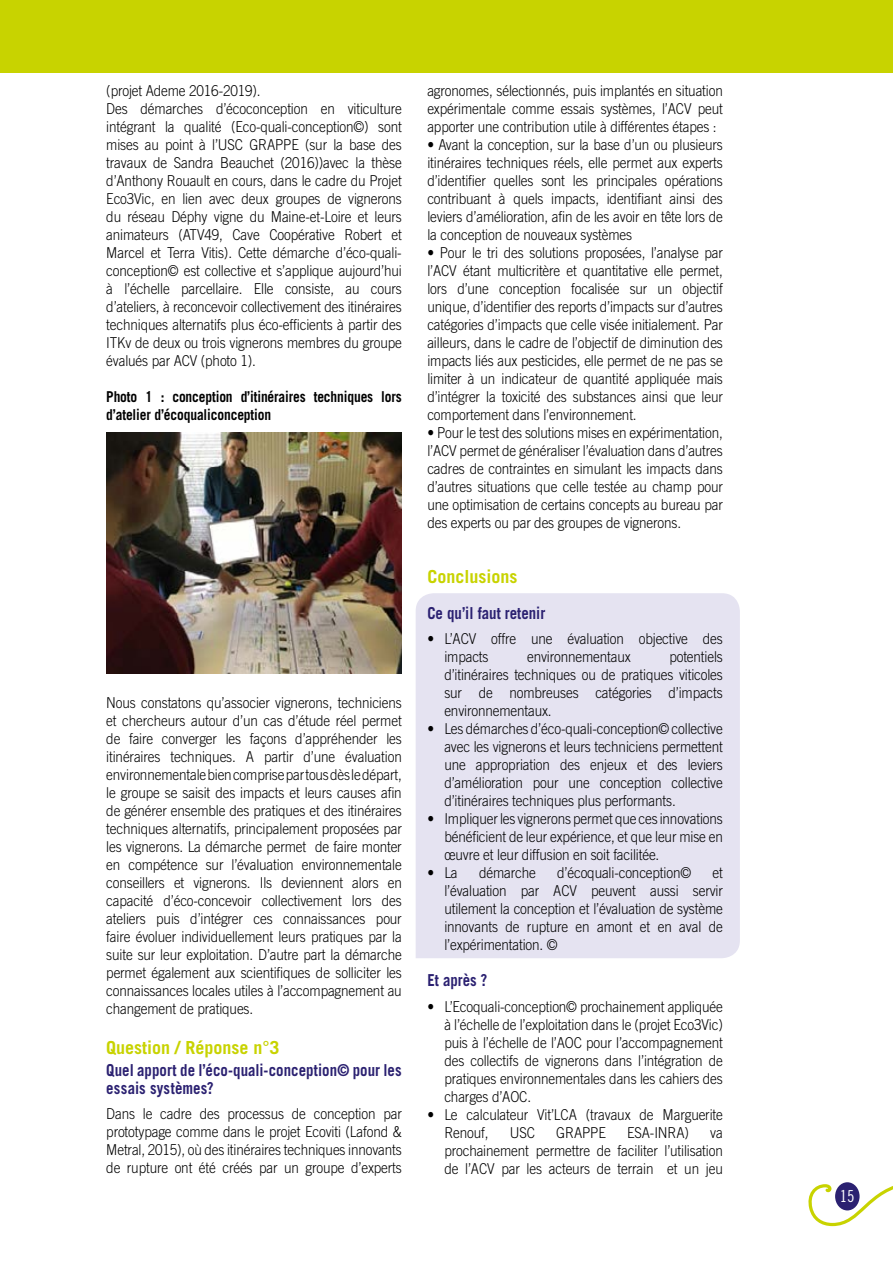
<style>
.page{position:relative;width:893px;height:1263px;background:#fff}
.page>*{position:absolute;margin:0;border:0;box-sizing:border-box;transform-origin:0 0}
.t1{font:700 18px "Trade Gothic LT Std";color:#c8d300}
.t2{font:700 16.5px/18px "Trade Gothic LT Std";letter-spacing:.005em;color:#2b2171;scale:.9 1}
.t3{font:16.5px "Trade Gothic LT Std Cn 18";color:#fff}
.t4{font:300 15px/18px "Trade Gothic LT Std";letter-spacing:-.01em;color:#000;text-align:justify;scale:.9 1}
.t5{font:700 15px/18px "Trade Gothic LT Std";letter-spacing:-.01em;color:#000;scale:.9 1}
</style>
<div class="page">
<svg style="left:808px;top:1182px;width:85px;height:45px"></svg>
<div style="left:0;top:0;width:893px;height:72px;background:#c8d300"></div>
<div style="left:416px;top:593px;width:324px;height:365px;background:#e5e3f1"></div>
<img style="left:106px;top:433px;width:296px;height:241px">
<p class="t4" style="left:106px;top:81px;width:330px;text-align:left">(projet Ademe 2016-2019).<br>Des démarches d’écoconception en viticulture intégrant la qualité (Eco-quali-conception©) sont mises au point à l’USC GRAPPE (sur la base des travaux de Sandra Beauchet (2016))avec la thèse d’Anthony Rouault en cours, dans le cadre du Projet Eco3Vic, en lien avec deux groupes de vignerons du réseau Déphy vigne du Maine-et-Loire et leurs animateurs (ATV49, Cave Coopérative Robert et Marcel et Terra Vitis). Cette démarche d’éco-quali&shy;conception© est collective et s’applique aujourd’hui à l’échelle parcellaire. Elle consiste, au cours d’ateliers, à reconcevoir collectivement des itinéraires techniques alternatifs plus éco-efficients à partir des ITKv de deux ou trois vignerons membres du groupe évalués par ACV (photo 1).</p>
<p class="t5" style="left:106px;top:387px;width:330px">Photo 1 : conception d’itinéraires techniques lors d’atelier d’écoqualiconception</p>
<p class="t4" style="left:106px;top:693px;width:330px">Nous constatons qu’associer vignerons, techniciens et chercheurs autour d’un cas d’étude réel permet de faire converger les façons d’appréhender les itinéraires techniques. A partir d’une évaluation environnementale bien comprise par tous dès le départ, le groupe se saisit des impacts et leurs causes afin de générer ensemble des pratiques et des itinéraires techniques alternatifs, principalement proposées par les vignerons. La démarche permet de faire monter en compétence sur l’évaluation environnementale conseillers et vignerons. Ils deviennent alors en capacité d’éco-concevoir collectivement lors des ateliers puis d’intégrer ces connaissances pour faire évoluer individuellement leurs pratiques par la suite sur leur exploitation. D’autre part la démarche permet également aux scientifiques de solliciter les connaissances locales utiles à l’accompagnement au changement de pratiques.</p>
<p class="t1" style="left:106px;top:1036px;width:175px">Question / Réponse n°3</p>
<p class="t2" style="left:106px;top:1061px;width:330px">Quel apport de l’éco-quali-conception© pour les essais systèmes?</p>
<p class="t4" style="left:106px;top:1105px;width:330px">Dans le cadre des processus de conception par prototypage comme dans le projet Ecoviti (Lafond &amp; Metral, 2015), où des itinéraires techniques innovants de rupture ont été créés par un groupe d’experts</p>
<p class="t4" style="left:427px;top:81px;width:330px">agronomes, sélectionnés, puis implantés en situation expérimentale comme essais systèmes, l’ACV peut apporter une contribution utile à différentes étapes :</p>
<p class="t4" style="left:427px;top:135px;width:330px">• Avant la conception, sur la base d’un ou plusieurs itinéraires techniques réels, elle permet aux experts d’identifier quelles sont les principales opérations contribuant à quels impacts, identifiant ainsi des leviers d’amélioration, afin de les avoir en tête lors de la conception de nouveaux systèmes</p>
<p class="t4" style="left:427px;top:243px;width:330px">• Pour le tri des solutions proposées, l’analyse par l’ACV étant multicritère et quantitative elle permet, lors d’une conception focalisée sur un objectif unique, d’identifier des reports d’impacts sur d’autres catégories d’impacts que celle visée initialement. Par ailleurs, dans le cadre de l’objectif de diminution des impacts liés aux pesticides, elle permet de ne pas se limiter à un indicateur de quantité appliquée mais d’intégrer la toxicité des substances ainsi que leur comportement dans l’environnement.</p>
<p class="t4" style="left:427px;top:423px;width:330px">• Pour le test des solutions mises en expérimentation, l’ACV permet de généraliser l’évaluation dans d’autres cadres de contraintes en simulant les impacts dans d’autres situations que celle testée au champ pour une optimisation de certains concepts au bureau par des experts ou par des groupes de vignerons.</p>
<p class="t1" style="left:427px;top:565px;width:91px">Conclusions</p>
<p class="t2" style="left:427px;top:603px;width:133px">Ce qu’il faut retenir</p>
<p class="t4" style="left:444px;top:629px;width:311px;text-indent:-17px">• L’ACV offre une évaluation objective des impacts</p>
<p class="t4" style="left:444px;top:647px;width:311px;text-indent:225px">potentiels d’itinéraires techniques ou de pratiques viticoles sur de nombreuses catégories d’impacts environnementaux.</p>
<p class="t4" style="left:444px;top:719px;width:311px;text-indent:-17px">• Les démarches d’éco-quali-conception© collective avec les vignerons et leurs techniciens permettent une appropriation des enjeux et des leviers d’amélioration pour une conception collective d’itinéraires techniques plus performants.</p>
<p class="t4" style="left:444px;top:809px;width:311px;text-indent:-17px">• Impliquer les vignerons permet que ces innovations bénéficient de leur expérience, et que leur mise en œuvre et leur diffusion en soit facilitée.</p>
<p class="t4" style="left:427px;top:863px;width:35px">• La</p>
<p class="t4" style="left:479px;top:863px;width:65px">démarche</p>
<p class="t4" style="left:557px;top:863px;width:150px">d’écoquali-conception©</p>
<p class="t4" style="left:527px;top:647px;width:117px">environnementaux</p>
<p class="t4" style="left:444px;top:863px;width:311px;text-indent:268px">et l’évaluation par ACV peuvent aussi servir utilement la conception et l’évaluation de système innovants de rupture en amont et en aval de l’expérimentation. ©</p>
<p class="t2" style="left:427px;top:971px;width:68px">Et après ?</p>
<p class="t4" style="left:444px;top:997px;width:311px;text-indent:-17px">• L’Ecoquali-conception© prochainement appliquée à l’échelle de l’exploitation dans le (projet Eco3Vic) puis à l’échelle de l’AOC pour l’accompagnement des collectifs de vignerons dans l’intégration de pratiques environnementales dans les cahiers des charges d’AOC.</p>
<p class="t4" style="left:444px;top:1105px;width:311px;text-indent:-17px">• Le calculateur Vit’LCA (travaux de Marguerite<br>Renouf,</p>
<p class="t4" style="left:510px;top:1123px;width:30px">USC</p>
<p class="t4" style="left:556px;top:1123px;width:57px">GRAPPE</p>
<p class="t4" style="left:627px;top:1123px;width:70px">ESA-INRA)</p>
<p class="t4" style="left:444px;top:1123px;width:311px;text-indent:266px">va prochainement permettre de faciliter l’utilisation de l’ACV par les acteurs de terrain et un jeu</p>
<p class="t3" style="left:840px;top:1186px;width:16px">15</p>
</div>
